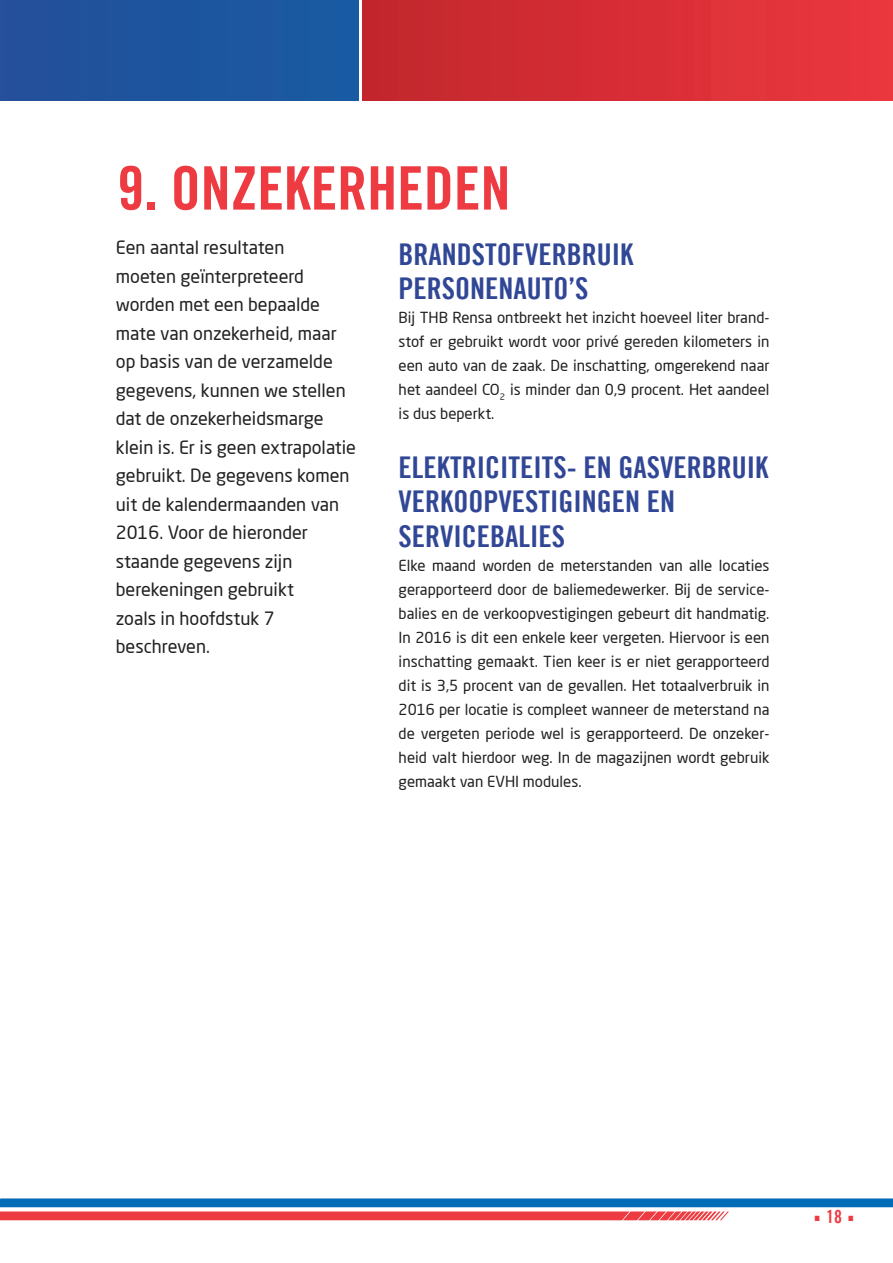
<style>
.page{position:relative;width:893px;height:1263px;background:#fff}
.page>*{position:absolute;margin:0;border:0;box-sizing:border-box;transform-origin:0 0}
.t1{font:60px "Trade Gothic Bold Cond Twenty";color:#ee3a41}
.t2{font:30px/34.5px "Trade Gothic Bold Cond Twenty";color:#314796}
.t3{font:18px/28.5px "Neo Sans Pro";color:#202020}
.t4{font:18px "Titillium Text 25 L 1 wt";color:#ee3a41}
.t5{font:15px/24px "Neo Sans Pro";color:#202020;text-align:justify}
.s1{font-family:"Trade Gothic Bold Cond Twenty"}
</style>
<div class="page">
<div style="left:362px;top:0;width:531px;height:101px;background:linear-gradient(to right,#c2262d,#ec373f)"></div>
<div style="left:0;top:0;width:359px;height:101px;background:#1d559e"></div>
<svg style="left:0;top:1198px;width:893px;height:22px"></svg>
<h1 class="t1" style="left:117px;top:152px;width:395px">9. ONZEKERHEDEN</h1>
<p class="t3" style="left:116px;top:233px;width:242px">Een aantal resultaten<br>moeten geïnterpreteerd worden met een bepaalde mate van onzekerheid, maar op basis van de verzamelde gegevens, kunnen we stellen dat de onzekerheidsmarge klein is. Er is geen extrapolatie gebruikt. De gegevens komen uit de kalendermaanden van<br>2016. Voor de hieronder staande gegevens zijn berekeningen gebruikt<br>zoals in hoofdstuk 7 beschreven.</p>
<h2 class="t2" style="left:399px;top:236px;width:236px">BRANDSTOFVERBRUIK<br>PERSONENAUTO’S</h2>
<p class="t5" style="left:399px;top:305px;width:372px">Bij THB Rensa ontbreekt het inzicht hoeveel liter brand&shy;stof er gebruikt wordt voor privé gereden kilometers in een auto van de zaak. De inschatting, omgerekend naar het aandeel CO<sub>2</sub> is minder dan 0,9 procent. Het aandeel is dus beperkt.</p>
<h2 class="t2" style="left:399px;top:449px;width:371px">ELEKTRICITEITS- EN GASVERBRUIK<br>VERKOOPVESTIGINGEN EN<br>SERVICEBALIES</h2>
<p class="t5" style="left:399px;top:553px;width:372px">Elke maand worden de meterstanden van alle locaties gerapporteerd door de baliemedewerker. Bij de service&shy;balies en de verkoopvestigingen gebeurt dit handmatig.<br>In 2016 is dit een enkele keer vergeten. Hiervoor is een inschatting gemaakt. Tien keer is er niet gerapporteerd dit is 3,5 procent van de gevallen. Het totaalverbruik in 2016 per locatie is compleet wanneer de meterstand na de vergeten periode wel is gerapporteerd. De onzeker&shy;heid valt hierdoor weg. In de magazijnen wordt gebruik gemaakt van EVHI modules.</p>
<p class="t4" style="left:812px;top:1204px;width:45px">• <span class="s1">18</span> •</p>
</div>
